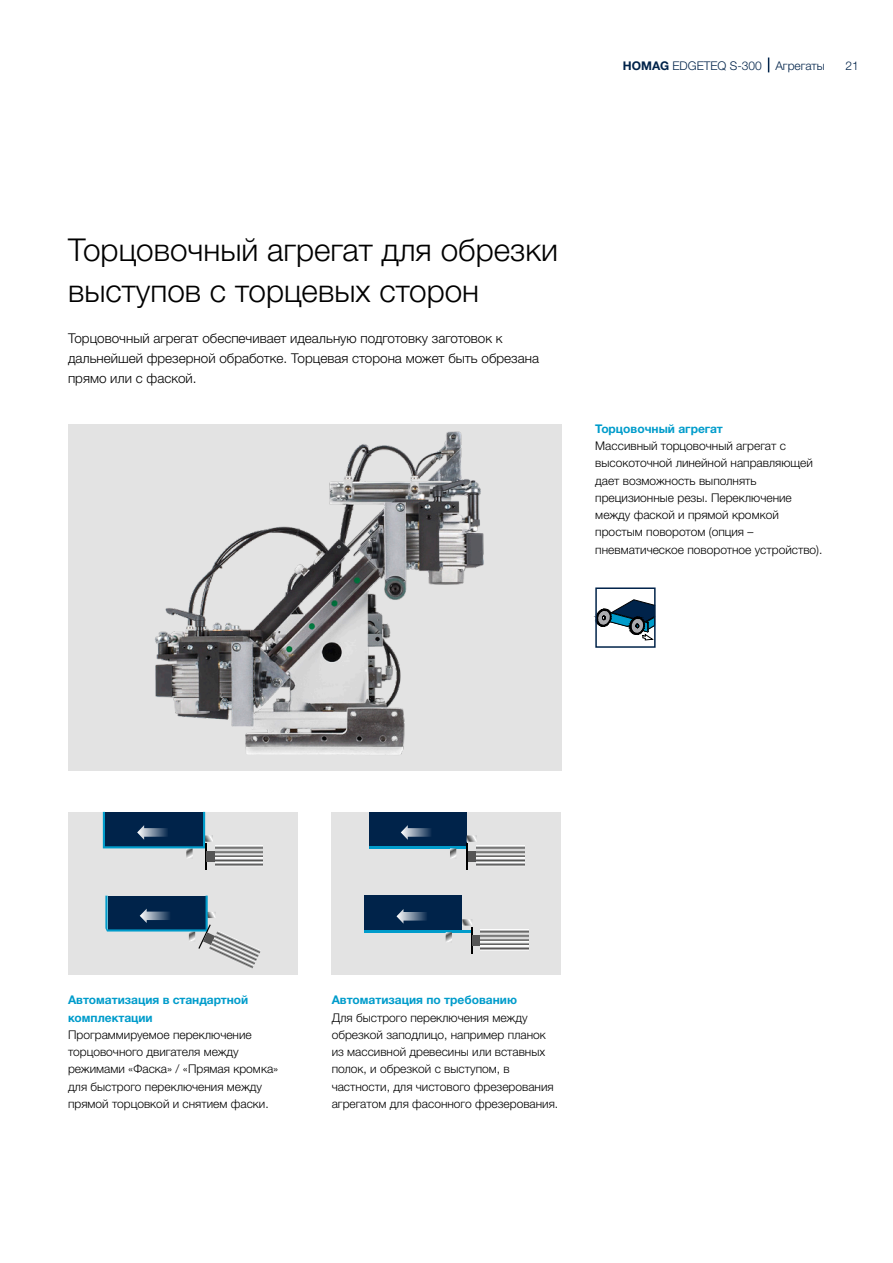
<style>
.page{position:relative;width:893px;height:1263px;background:#fff}
.page>*{position:absolute;margin:0;border:0;box-sizing:border-box;transform-origin:0 0}
.Headline_21pt_25_2_b{font:300 31.5px/40.8px "Helvetica Neue LTW1 G";color:#000}
.Text_9pt_13_6_light{font:300 13.5px/20.4px "Helvetica Neue LTW1 G";color:#000}
.Text_Bild_8Pt_11_5pt{font:300 12px/17.2px "Helvetica Neue LTW1 G";color:#000}
.Text_Bild_8Pt_11_5pt-2{font:700 12px/17.2px "Helvetica Neue LTW1 G";color:#009ccb}
._01_Musterseiten_Rub{font:300 12px "Helvetica Neue LTW1 G";color:#00234a}
.s1{font-weight:700}
</style>
<div class="page">
<div style="left:68px;top:424px;width:493px;height:347px;background:#e3e3e3"></div>
<img style="left:155px;top:431px;width:329px;height:324px">
<div style="left:68px;top:812px;width:230px;height:81px;background:#e3e3e3"></div>
<svg style="left:103px;top:812px;width:110px;height:58px"></svg>
<div style="left:206px;top:851px;width:9px;height:10px;background:#555"></div>
<svg style="left:215px;top:855px;width:48px;height:3px"></svg>
<svg style="left:215px;top:858px;width:48px;height:4px"></svg>
<svg style="left:215px;top:862px;width:48px;height:4px"></svg>
<svg style="left:215px;top:850px;width:48px;height:4px"></svg>
<svg style="left:215px;top:845px;width:48px;height:4px"></svg>
<div style="left:332px;top:812px;width:229px;height:81px;background:#e3e3e3"></div>
<div style="left:369px;top:812px;width:98px;height:34px;background:#00234a"></div>
<hr style="left:369px;top:846px;width:98px;height:2px;background:#009ccb">
<svg style="left:450px;top:848px;width:6px;height:10px"></svg>
<svg style="left:467px;top:835px;width:10px;height:35px"></svg>
<div style="left:468px;top:851px;width:9px;height:10px;background:#555"></div>
<svg style="left:477px;top:855px;width:47px;height:3px"></svg>
<svg style="left:477px;top:858px;width:47px;height:4px"></svg>
<svg style="left:477px;top:862px;width:47px;height:4px"></svg>
<svg style="left:477px;top:849px;width:47px;height:5px"></svg>
<svg style="left:477px;top:845px;width:47px;height:4px"></svg>
<svg style="left:401px;top:825px;width:30px;height:15px"></svg>
<div style="left:68px;top:893px;width:230px;height:82px;background:#e3e3e3"></div>
<svg style="left:105px;top:896px;width:155px;height:73px"></svg>
<div style="left:332px;top:893px;width:229px;height:82px;background:#e3e3e3"></div>
<div style="left:364px;top:896px;width:98px;height:34px;background:#00234a"></div>
<hr style="left:364px;top:930px;width:107px;height:2px;background:#009ccb">
<svg style="left:446px;top:932px;width:6px;height:10px"></svg>
<svg style="left:462px;top:919px;width:10px;height:35px"></svg>
<div style="left:472px;top:935px;width:9px;height:10px;background:#555"></div>
<svg style="left:481px;top:937px;width:48px;height:5px"></svg>
<svg style="left:481px;top:943px;width:48px;height:3px"></svg>
<svg style="left:481px;top:946px;width:48px;height:4px"></svg>
<svg style="left:481px;top:934px;width:48px;height:3px"></svg>
<svg style="left:481px;top:929px;width:48px;height:4px"></svg>
<svg style="left:396px;top:909px;width:31px;height:15px"></svg>
<svg style="left:598px;top:600px;width:55px;height:40px"></svg>
<div style="left:595px;top:587px;width:61px;height:61px;border:2px solid #00234a"></div>
<svg style="left:768px;top:58px;width:1px;height:14px"></svg>
<p class="_01_Musterseiten_Rub" style="left:623px;top:58px;width:204px"><span class="s1">HOMAG</span> EDGETEQ S-300 Агрегаты</p>
<p class="_01_Musterseiten_Rub" style="left:846px;top:58px;width:15px">21</p>
<p class="Headline_21pt_25_2_b" style="left:68px;top:229px;width:492px">Торцовочный агрегат для обрезки выступов с торцевых сторон</p>
<p class="Text_9pt_13_6_light" style="left:68px;top:328px;width:473px">Торцовочный агрегат обеспечивает идеальную подготовку заготовок к дальнейшей фрезерной обработке. Торцевая сторона может быть обрезана прямо или с фаской.</p>
<p class="Text_Bild_8Pt_11_5pt-2" style="left:595px;top:420px;width:129px">Торцовочный агрегат</p>
<p class="Text_Bild_8Pt_11_5pt" style="left:595px;top:437px;width:229px">Массивный торцовочный агрегат с высокоточной линейной направляющей дает возможность выполнять прецизионные резы. Переключение между фаской и прямой кромкой простым поворотом (опция – пневматическое поворотное устройство).</p>
<p class="Text_Bild_8Pt_11_5pt-2" style="left:68px;top:991px;width:182px">Автоматизация в стандартной комплектации</p>
<p class="Text_Bild_8Pt_11_5pt" style="left:68px;top:1026px;width:212px">Программируемое переключение торцовочного двигателя между режимами «Фаска» / «Прямая кромка» для быстрого переключения между прямой торцовкой и снятием фаски.</p>
<p class="Text_Bild_8Pt_11_5pt-2" style="left:332px;top:991px;width:187px">Автоматизация по требованию</p>
<p class="Text_Bild_8Pt_11_5pt" style="left:332px;top:1009px;width:228px">Для быстрого переключения между обрезкой заподлицо, например планок из массивной древесины или вставных полок, и обрезкой с выступом, в частности, для чистового фрезерования агрегатом для фасонного фрезерования.</p>
</div>
